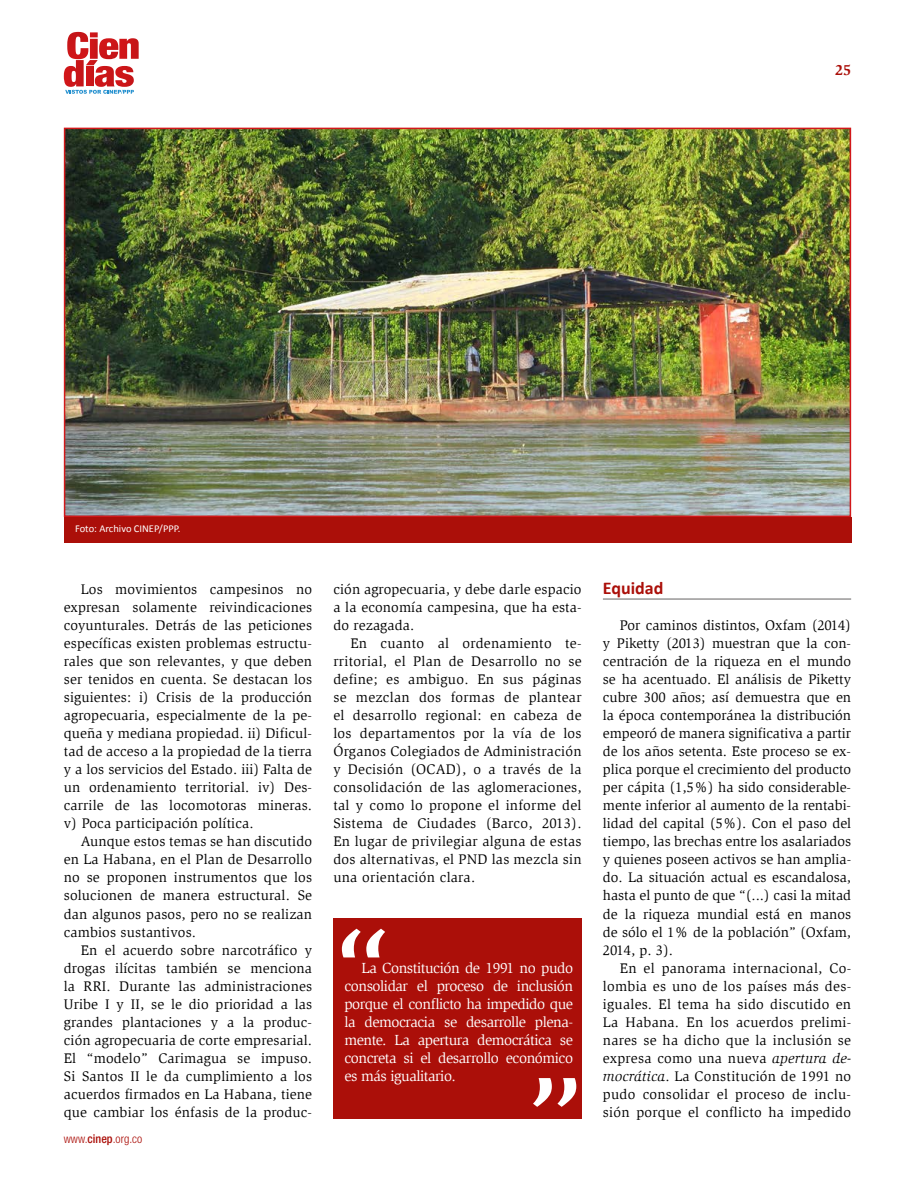
<style>
.page{position:relative;width:915px;height:1187px;background:#fff}
.page>*{position:absolute;margin:0;border:0;box-sizing:border-box;transform-origin:0 0}
.t1{font:700 18px "Calibri";color:#ab0f09}
.t2{font:15px/18px "Slimbach Std";letter-spacing:-.03em;color:#fff;text-align:justify}
.t3{font:700 15px "Slimbach Std";color:#ab0f09}
.t4{font:14.25px/18px "Slimbach Std";letter-spacing:.01em;color:#000;text-align:justify}
.t5{font:300 condensed 12px "Helvetica Neue";color:#ab0f09}
.t6{font:10.5px "Calibri";color:#fff}
.s1{font-weight:500}
.s2{font-style:italic}
</style>
<div class="page">
<svg style="left:64px;top:32px;width:75px;height:62px"></svg>
<img style="left:67px;top:131px;width:780px;height:383px">
<div style="left:64px;top:128px;width:786px;height:389px;border:2px solid #d2181a"></div>
<div style="left:64px;top:517px;width:786px;height:25px;background:#ab0f09"></div>
<div style="left:333px;top:918px;width:248px;height:200px;background:#ab0f09"></div>
<svg style="left:533px;top:1078px;width:43px;height:28px"></svg>
<svg style="left:342px;top:928px;width:43px;height:29px"></svg>
<hr style="left:602px;top:598px;width:248px;height:1px;background:#646363">
<p class="t3" style="left:834px;top:61px;width:18px">25</p>
<p class="t6" style="left:75px;top:522px;width:107px">Foto: Archivo CINEP/PPP.</p>
<p class="t4" style="left:64px;top:580px;width:250px;text-indent:17px">Los movimientos campesinos no expresan solamente reivindicaciones coyunturales. Detrás de las peticiones específicas existen problemas estructu&shy;rales que son relevantes, y que deben ser tenidos en cuenta. Se destacan los siguientes: i) Crisis de la producción agropecuaria, especialmente de la pe&shy;queña y mediana propiedad. ii) Dificul&shy;tad de acceso a la propiedad de la tierra y a los servicios del Estado. iii) Falta de un ordenamiento territorial. iv) Des&shy;carrile de las locomotoras mineras. v) Poca participación política.</p>
<p class="t4" style="left:64px;top:832px;width:250px;text-indent:17px">Aunque estos temas se han discutido en La Habana, en el Plan de Desarrollo no se proponen instrumentos que los solucionen de manera estructural. Se dan algunos pasos, pero no se realizan cambios sustantivos.</p>
<p class="t4" style="left:64px;top:940px;width:250px;text-indent:17px">En el acuerdo sobre narcotráfico y drogas ilícitas también se menciona la RRI. Durante las administraciones Uribe I y II, se le dio prioridad a las grandes plantaciones y a la produc&shy;ción agropecuaria de corte empresarial.<br>El “modelo” Carimagua se impuso.<br>Si Santos II le da cumplimiento a los acuerdos firmados en La Habana, tiene que cambiar los énfasis de la produc-</p>
<p class="t5" style="left:64px;top:1131px;width:80px">www.<span class="s1">cinep</span>.org.co</p>
<p class="t4" style="left:333px;top:580px;width:250px">ción agropecuaria, y debe darle espacio a la economía campesina, que ha esta&shy;do rezagada.</p>
<p class="t4" style="left:333px;top:634px;width:250px;text-indent:17px">En cuanto al ordenamiento te&shy;rritorial, el Plan de Desarrollo no se define; es ambiguo. En sus páginas se mezclan dos formas de plantear el desarrollo regional: en cabeza de los departamentos por la vía de los Órganos Colegiados de Administración y Decisión (OCAD), o a través de la consolidación de las aglomeraciones, tal y como lo propone el informe del Sistema de Ciudades (Barco, 2013).<br>En lugar de privilegiar alguna de estas dos alternativas, el PND las mezcla sin una orientación clara.</p>
<p class="t2" style="left:344px;top:958px;width:230px;text-indent:17px">La Constitución de 1991 no pudo consolidar el proceso de inclusión porque el conflicto ha impedido que la democracia se desarrolle plena&shy;mente. La apertura democrática se concreta si el desarrollo económico es más igualitario.</p>
<p class="t1" style="left:602px;top:577px;width:62px">Equidad</p>
<p class="t4" style="left:602px;top:616px;width:250px;text-indent:17px">Por caminos distintos, Oxfam (2014) y Piketty (2013) muestran que la con&shy;centración de la riqueza en el mundo se ha acentuado. El análisis de Piketty cubre 300 años; así demuestra que en la época contemporánea la distribución empeoró de manera significativa a partir de los años setenta. Este proceso se ex&shy;plica porque el crecimiento del producto per cápita (1,5%) ha sido considerable&shy;mente inferior al aumento de la rentabi&shy;lidad del capital (5%). Con el paso del tiempo, las brechas entre los asalariados y quienes poseen activos se han amplia&shy;do. La situación actual es escandalosa, hasta el punto de que “(...) casi la mitad de la riqueza mundial está en manos de sólo el 1% de la población” (Oxfam, 2014, p. 3).</p>
<p class="t4" style="left:602px;top:958px;width:250px;text-indent:17px">En el panorama internacional, Co&shy;lombia es uno de los países más des&shy;iguales. El tema ha sido discutido en La Habana. En los acuerdos prelimi&shy;nares se ha dicho que la inclusión se expresa como una nueva <span class="s2">apertura de&shy;mocrática</span>. La Constitución de 1991 no pudo consolidar el proceso de inclu&shy;sión porque el conflicto ha impedido</p>
</div>
